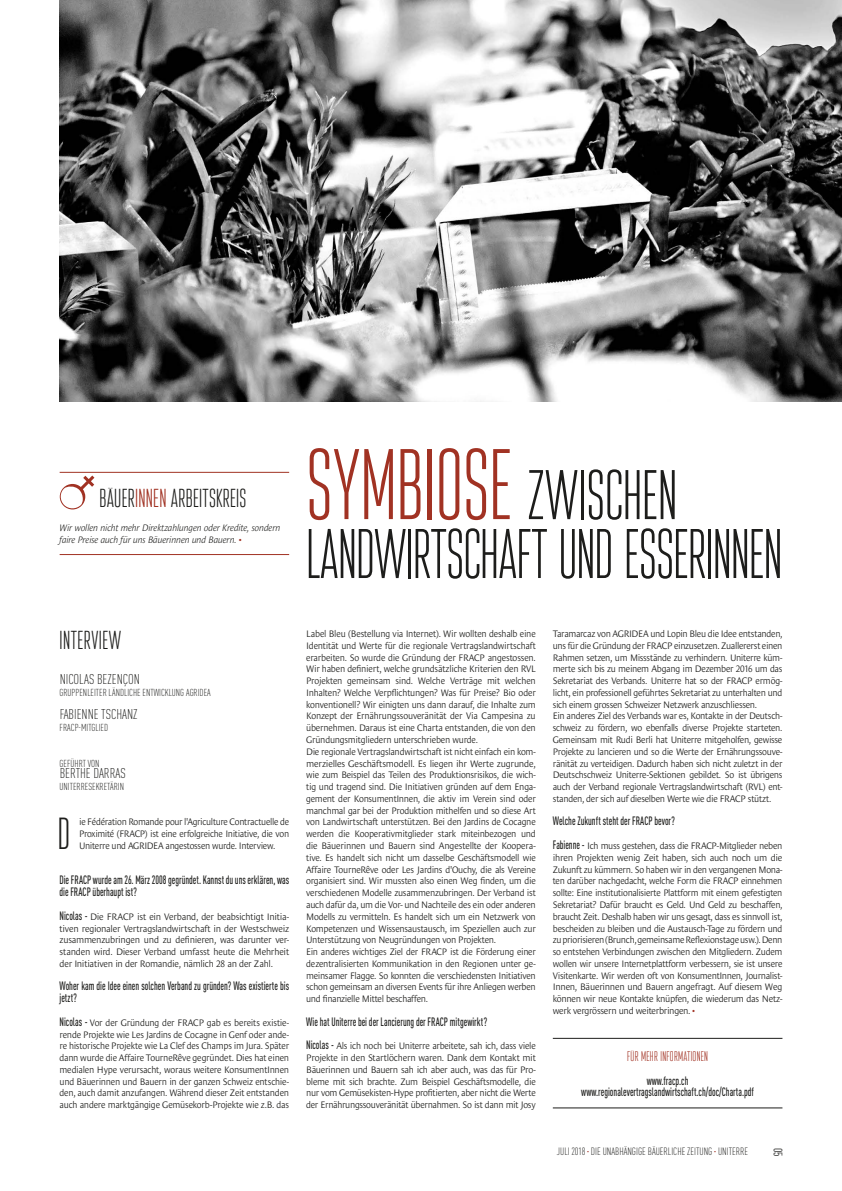
<style>
.page{position:relative;width:842px;height:1191px;background:#fff}
.page>*{position:absolute;margin:0;border:0;box-sizing:border-box;transform-origin:0 0}
.t1{font:100px "Attentica 4 F Ultra Light UNIT";color:#a13223}
.t2{font:70px "Attentica 4 F Ultra Light UNIT";letter-spacing:-.01em;color:#1d1d1b}
.t3{font:44.8px "Attentica 4 F Ultra Light UNIT";color:#1d1d1b}
.t4{font:26px "Attentica 4 F Ultra Light UNIT";letter-spacing:.01em;color:#1d1d1b}
.t5{font:300 condensed 14px "DIN Pro";color:#1d1d1b}
.t6{font:14px "Attentica 4 F Ultra Light UNIT";letter-spacing:.02em;color:#a13223}
.t7{font:500 condensed 12px/11.8px "DIN Pro";color:#1d1d1b;scale:.8 1}
.t8{font:condensed 12px "DIN Pro";color:#1d1d1b}
.t9{font:300 condensed 10.5px "DIN Pro";color:#1d1d1b}
.t10{font:300 condensed 10px "DIN Pro";color:#1d1d1b}
.t11{font:300 9.6px/11.8px "Le Monde Sans";letter-spacing:-.03em;color:#1d1d1b;text-align:justify;scale:.93 1}
.t12{font:300 9.6px/11.8px "Le Monde Sans";letter-spacing:-.03em;color:#1d1d1b;text-align:justify;scale:.95 1}
.t13{font:300 9.6px/11.8px "Le Monde Sans";letter-spacing:-.03em;color:#1d1d1b;text-align:justify;scale:.92 1}
.t14{font:italic 300 9.6px/11.8px "Le Monde Sans";letter-spacing:-.025em;color:#1d1d1b;scale:.95 1}
.s1{color:#a13223}
.s2{font-style:normal;color:#a13223}
.s3{font-size:70px;color:#1d1d1b}
.s4{font-family:"DIN Pro";font-weight:500;font-stretch:condensed;font-size:12px}
</style>
<div class="page">
<img style="left:60px;top:0;width:782px;height:401px">
<hr style="left:553px;top:1038px;width:229px;height:1px;background:#1d1d1b">
<hr style="left:553px;top:1107px;width:229px;height:1px;background:#1d1d1b">
<hr style="left:60px;top:472px;width:229px;height:1px;background:#a13223">
<hr style="left:60px;top:554px;width:229px;height:1px;background:#a13223">
<svg style="left:59px;top:475px;width:35px;height:35px"></svg>
<h3 class="t4" style="left:99px;top:486px;width:147px">BÄUER<span class="s1">INNEN</span> ARBEITSKREIS</h3>
<p class="t14" style="left:60px;top:521px;width:234px">Wir wollen nicht mehr Direktzahlungen oder Kredite, sondern faire Preise auch für uns Bäuerinnen und Bauern. <span class="s2">•︎</span></p>
<h1 class="t1" style="left:306px;top:437px;width:373px">SYMBIOSE <span class="s3">ZWISCHEN</span></h1>
<h2 class="t2" style="left:306px;top:520px;width:478px">LANDWIRTSCHAFT UND ESSERINNEN</h2>
<h3 class="t4" style="left:60px;top:627px;width:63px">INTERVIEW</h3>
<h3 class="t5" style="left:60px;top:669px;width:80px">NICOLAS BEZENÇON</h3>
<p class="t10" style="left:60px;top:685px;width:35px">GRUPPENLEITER</p>
<p class="t10" style="left:109px;top:685px;width:103px">LÄNDLICHE ENTWICKLUNG AGRIDEA</p>
<h3 class="t5" style="left:60px;top:704px;width:21px">FABIENNE</h3>
<h3 class="t5" style="left:101px;top:704px;width:38px">TSCHANZ</h3>
<p class="t10" style="left:60px;top:720px;width:43px">FRACP-MITGLIED</p>
<p class="t10" style="left:60px;top:756px;width:40px">GEFÜHRT VON</p>
<h3 class="t5" style="left:60px;top:763px;width:68px">BERTHE DARRAS</h3>
<p class="t10" style="left:60px;top:779px;width:59px">UNITERRESEKRETÄRIN</p>
<h3 class="t3" style="left:58px;top:812px;width:10px">D</h3>
<p class="t13" style="left:79px;top:816px;width:230px">ie Fédération Romande pour l'Agriculture Contractuelle de Proximité (FRACP) ist eine erfolgreiche Initiative, die von Uniterre und AGRIDEA angestossen wurde. Interview.</p>
<p class="t7" style="left:60px;top:873px;width:289px">Die FRACP wurde am 26. März 2008 gegründet. Kannst du uns erklären, was die FRACP überhaupt ist?</p>
<p class="t12" style="left:60px;top:910px;width:243px"><span class="s4">Nicolas -</span> Die FRACP ist ein Verband, der beabsichtigt Initia&shy;tiven regionaler Vertragslandwirtschaft in der Westschweiz zusammenzubringen und zu definieren, was darunter ver&shy;standen wird. Dieser Verband umfasst heute die Mehrheit der Initiativen in der Romandie, nämlich 28 an der Zahl.</p>
<p class="t7" style="left:60px;top:979px;width:288px">Woher kam die Idee einen solchen Verband zu gründen? Was existierte bis jetzt?</p>
<p class="t11" style="left:60px;top:1016px;width:248px"><span class="s4">Nicolas -</span> Vor der Gründung der FRACP gab es bereits existie&shy;rende Projekte wie Les Jardins de Cocagne in Genf oder ande&shy;re historische Projekte wie La Clef des Champs im Jura. Später dann wurde die Affaire TourneRêve gegründet. Dies hat einen medialen Hype verursacht, woraus weitere KonsumentInnen und Bäuerinnen und Bauern in der ganzen Schweiz entschie&shy;den, auch damit anzufangen. Während dieser Zeit entstanden auch andere marktgängige Gemüsekorb-Projekte wie z.B. das</p>
<p class="t11" style="left:306px;top:628px;width:248px;text-align:left">Label Bleu (Bestellung via Internet). Wir wollten deshalb eine Identität und Werte für die regionale Vertragslandwirtschaft erarbeiten. So wurde die Gründung der FRACP angestossen.<br>Wir haben definiert, welche grundsätzliche Kriterien den RVL Projekten gemeinsam sind. Welche Verträge mit welchen Inhalten? Welche Verpflichtungen? Was für Preise? Bio oder konventionell? Wir einigten uns dann darauf, die Inhalte zum Konzept der Ernährungssouveränität der Via Campesina zu übernehmen. Daraus ist eine Charta entstanden, die von den Gründungsmitgliedern unterschrieben wurde.<br>Die regionale Vertragslandwirtschaft ist nicht einfach ein kom&shy;merzielles Geschäftsmodell. Es liegen ihr Werte zugrunde, wie zum Beispiel das Teilen des Produktionsrisikos, die wich&shy;tig und tragend sind. Die Initiativen gründen auf dem Enga&shy;gement der KonsumentInnen, die aktiv im Verein sind oder manchmal gar bei der Produktion mithelfen und so diese Art von Landwirtschaft unterstützen. Bei den Jardins de Cocagne werden die Kooperativmitglieder stark miteinbezogen und die Bäuerinnen und Bauern sind Angestellte der Koopera&shy;tive. Es handelt sich nicht um dasselbe Geschäftsmodell wie Affaire TourneRêve oder Les Jardins d'Ouchy, die als Vereine organisiert sind. Wir mussten also einen Weg finden, um die verschiedenen Modelle zusammenzubringen. Der Verband ist auch dafür da, um die Vor- und Nachteile des ein oder anderen Modells zu vermitteln. Es handelt sich um ein Netzwerk von Kompetenzen und Wissensaustausch, im Speziellen auch zur Unterstützung von Neugründungen von Projekten.<br>Ein anderes wichtiges Ziel der FRACP ist die Förderung einer dezentralisierten Kommunikation in den Regionen unter ge&shy;meinsamer Flagge. So konnten die verschiedensten Initiativen schon gemeinsam an diversen Events für ihre Anliegen werben und finanzielle Mittel beschaffen.</p>
<p class="t7" style="left:306px;top:1014px;width:228px">Wie hat Uniterre bei der Lancierung der FRACP mitgewirkt?</p>
<p class="t11" style="left:306px;top:1040px;width:248px"><span class="s4">Nicolas -</span> Als ich noch bei Uniterre arbeitete, sah ich, dass viele Projekte in den Startlöchern waren. Dank dem Kontakt mit Bäuerinnen und Bauern sah ich aber auch, was das für Pro&shy;bleme mit sich brachte. Zum Beispiel Geschäftsmodelle, die nur vom Gemüsekisten-Hype profitierten, aber nicht die Werte der Ernährungssouveränität übernahmen. So ist dann mit Josy</p>
<p class="t11" style="left:553px;top:628px;width:248px;text-align:left">Taramarcaz von AGRIDEA und Lopin Bleu die Idee entstanden, uns für die Gründung der FRACP einzusetzen. Zuallererst einen Rahmen setzen, um Missstände zu verhindern. Uniterre küm&shy;merte sich bis zu meinem Abgang im Dezember 2016 um das Sekretariat des Verbands. Uniterre hat so der FRACP ermög&shy;licht, ein professionell geführtes Sekretariat zu unterhalten und sich einem grossen Schweizer Netzwerk anzuschliessen.<br>Ein anderes Ziel des Verbands war es, Kontakte in der Deutsch&shy;schweiz zu fördern, wo ebenfalls diverse Projekte starteten.<br>Gemeinsam mit Rudi Berli hat Uniterre mitgeholfen, gewisse Projekte zu lancieren und so die Werte der Ernährungssouve&shy;ränität zu verteidigen. Dadurch haben sich nicht zuletzt in der Deutschschweiz Uniterre-Sektionen gebildet. So ist übrigens auch der Verband regionale Vertragslandwirtschaft (RVL) ent&shy;standen, der sich auf dieselben Werte wie die FRACP stützt.</p>
<p class="t7" style="left:553px;top:814px;width:154px">Welche Zukunft steht der FRACP bevor?</p>
<p class="t11" style="left:553px;top:840px;width:248px"><span class="s4">Fabienne -</span> Ich muss gestehen, dass die FRACP-Mitglieder neben ihren Projekten wenig Zeit haben, sich auch noch um die Zukunft zu kümmern. So haben wir in den vergangenen Mona&shy;ten darüber nachgedacht, welche Form die FRACP einnehmen sollte: Eine institutionalisierte Plattform mit einem gefestigten Sekretariat? Dafür braucht es Geld. Und Geld zu beschaffen, braucht Zeit. Deshalb haben wir uns gesagt, dass es sinnvoll ist, bescheiden zu bleiben und die Austausch-Tage zu fördern und zu priorisieren (Brunch, gemeinsame Reflexionstage usw.). Denn so entstehen Verbindungen zwischen den Mitgliedern. Zudem wollen wir unsere Internetplattform verbessern, sie ist unsere Visitenkarte. Wir werden oft von KonsumentInnen, Journalist-Innen, Bäuerinnen und Bauern angefragt. Auf diesem Weg können wir neue Kontakte knüpfen, die wiederum das Netz&shy;werk vergrössern und weiterbringen. <span class="s1">•︎</span></p>
<h3 class="t6" style="left:627px;top:1049px;width:83px">FÜR MEHR INFORMATIONEN</h3>
<p class="t7" style="left:581px;top:1073px;width:217px;text-align:center">www.fracp.ch www.regionalevertragslandwirtschaft.ch/doc/Charta.pdf</p>
<p class="t9" style="left:557px;top:1144px;width:138px">JULI 2018 <sup>•</sup> DIE UNABHÄNGIGE BÄUERLICHE ZEITUN</p>
<p class="t9" style="left:708px;top:1144px;width:42px">G <sup>•</sup> UNITERRE</p>
<p class="t8" style="left:787px;top:1147px;width:10px;rotate:90deg">05</p>
</div>
